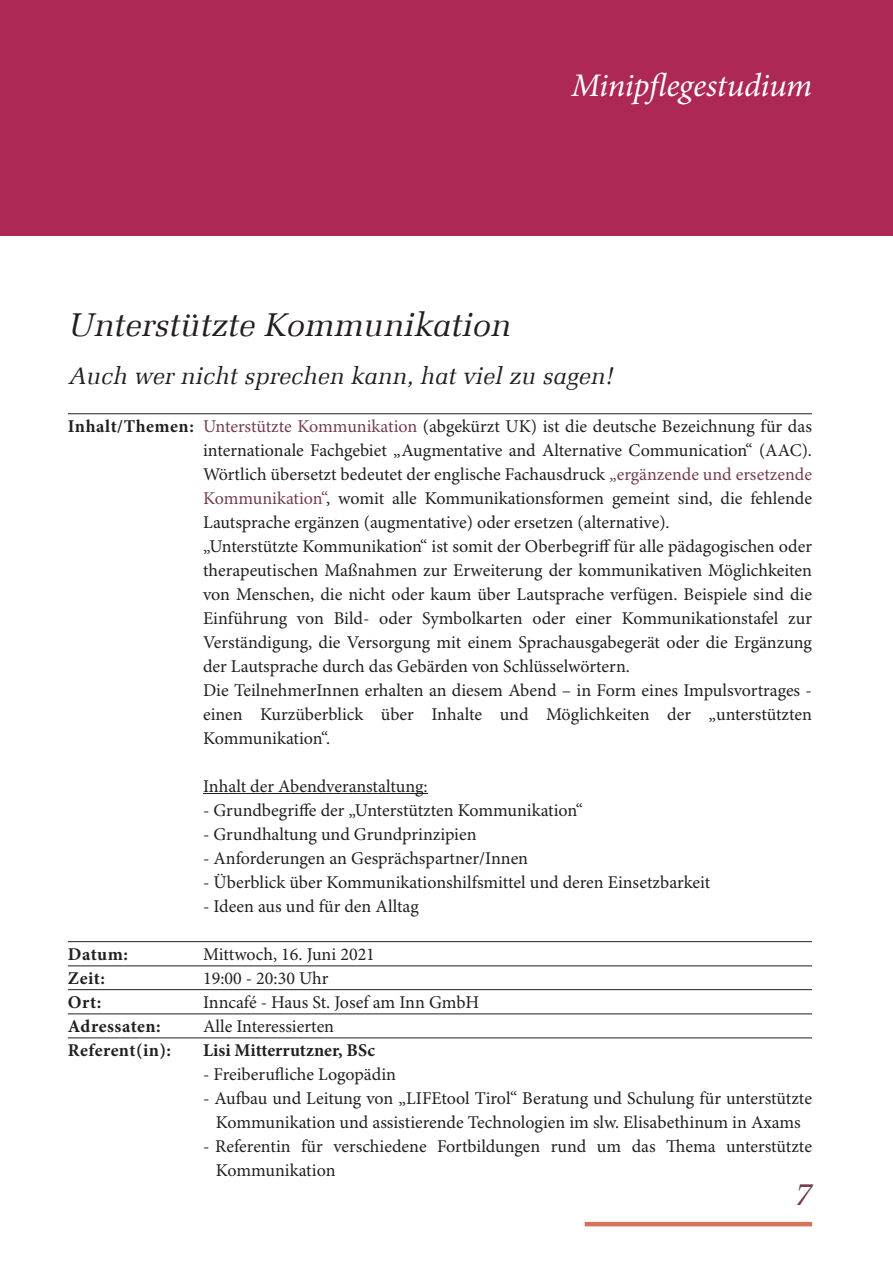
<style>
.page{position:relative;width:893px;height:1263px;background:#fff}
.page>*{position:absolute;margin:0;border:0;box-sizing:border-box;transform-origin:0 0}
.t1{font:italic 33px "Melior LT";color:#231f20}
.t2{font:italic 33px "Minion Pro";letter-spacing:-.01em;color:#fff}
.t3{font:italic 33px "Melior LT";color:#743d4b}
.t4{font:italic 24px "Melior LT";color:#231f20}
.t5{font:18px/24px "Minion Pro";color:#231f20}
.t6{font:700 18px/24px "Minion Pro";letter-spacing:.02em;color:#231f20}
.t7{font:700 18px "Minion Pro";color:#231f20}
.s1{color:#743d4b}
</style>
<div class="page">
<div style="left:0;top:0;width:893px;height:236px;background:#ae2856"></div>
<hr style="left:585px;top:1222px;width:227px;height:4px;background:#d7735b">
<hr style="left:68px;top:413px;width:744px;height:1px;background:#231f20">
<hr style="left:68px;top:941px;width:744px;height:1px;background:#231f20">
<hr style="left:68px;top:989px;width:744px;height:1px;background:#231f20">
<hr style="left:68px;top:965px;width:744px;height:1px;background:#231f20">
<hr style="left:68px;top:1013px;width:744px;height:1px;background:#231f20">
<hr style="left:68px;top:1037px;width:744px;height:1px;background:#231f20">
<hr style="left:203px;top:793px;width:225px;height:1px;background:#231f20">
<h1 class="t2" style="left:571px;top:72px;width:242px">Minipflegestudium</h1>
<h1 class="t1" style="left:68px;top:311px;width:444px">Unterstützte Kommunikation</h1>
<h2 class="t4" style="left:68px;top:366px;width:546px">Auch wer nicht sprechen kann, hat viel zu sagen!</h2>
<p class="t6" style="left:68px;top:416px;width:128px">Inhalt/Themen:</p>
<p class="t5" style="left:203px;top:416px;width:610px"><span class="s1">Unterstützte Kommunikation</span> (abgekürzt UK) ist die deutsche Bezeichnung für das internationale Fachgebiet „Augmentative and Alternative Communication“ (AAC).<br>Wörtlich übersetzt bedeutet der englische Fachausdruck <span class="s1">„ergänzende und ersetzende Kommunikation“</span>, womit alle Kommunikationsformen gemeint sind, die fehlende Lautsprache ergänzen (augmentative) oder ersetzen (alternative).<br>„Unterstützte Kommunikation“ ist somit der Oberbegriff für alle pädagogischen oder therapeutischen Maßnahmen zur Erweiterung der kommunikativen Möglichkeiten von Menschen, die nicht oder kaum über Lautsprache verfügen. Beispiele sind die Einführung von Bild- oder Symbolkarten oder einer Kommunikationstafel zur Verständigung, die Versorgung mit einem Sprachausgabegerät oder die Ergänzung der Lautsprache durch das Gebärden von Schlüsselwörtern.<br>Die TeilnehmerInnen erhalten an diesem Abend – in Form eines Impulsvortrages - einen Kurzüberblick über Inhalte und Möglichkeiten der „unterstützten Kommunikation“.</p>
<p class="t5" style="left:203px;top:776px;width:226px">Inhalt der Abendveranstaltung:</p>
<p class="t5" style="left:203px;top:800px;width:381px">- Grundbegriffe der „Unterstützten Kommunikation“</p>
<p class="t5" style="left:203px;top:824px;width:275px">- Grundhaltung und Grundprinzipien</p>
<p class="t5" style="left:203px;top:848px;width:327px">- Anforderungen an Gesprächspartner/Innen</p>
<p class="t5" style="left:203px;top:872px;width:509px">- Überblick über Kommunikationshilfsmittel und deren Einsetzbarkeit</p>
<p class="t5" style="left:203px;top:896px;width:217px">- Ideen aus und für den Alltag</p>
<p class="t5" style="left:203px;top:944px;width:278px">Mittwoch, 16. Juni 2021<br>19:00 - 20:30 Uhr<br>Inncafé - Haus St. Josef am Inn GmbH<br>Alle Interessierten</p>
<p class="t7" style="left:203px;top:1043px;width:173px">Lisi Mitterrutzner, BSc</p>
<p class="t5" style="left:203px;top:1064px;width:194px">- Freiberufliche Logopädin</p>
<p class="t5" style="left:203px;top:1088px;width:610px;text-align:center">- Aufbau und Leitung von „LIFEtool Tirol“ Beratung und Schulung für unterstützte<br>Kommunikation und assistierende Technologien im slw. Elisabethinum in Axams</p>
<p class="t5" style="left:216px;top:1136px;width:598px;text-indent:-13px">- Referentin für verschiedene Fortbildungen rund um das Thema unterstützte<br>Kommunikation</p>
<p class="t6" style="left:68px;top:944px;width:62px">Datum:</p>
<p class="t6" style="left:68px;top:992px;width:35px">Ort:</p>
<p class="t6" style="left:68px;top:968px;width:39px">Zeit:</p>
<p class="t6" style="left:68px;top:1016px;width:105px">Adressaten:<br>Referent(in):</p>
<h1 class="t3" style="left:794px;top:1180px;width:20px">7</h1>
</div>
